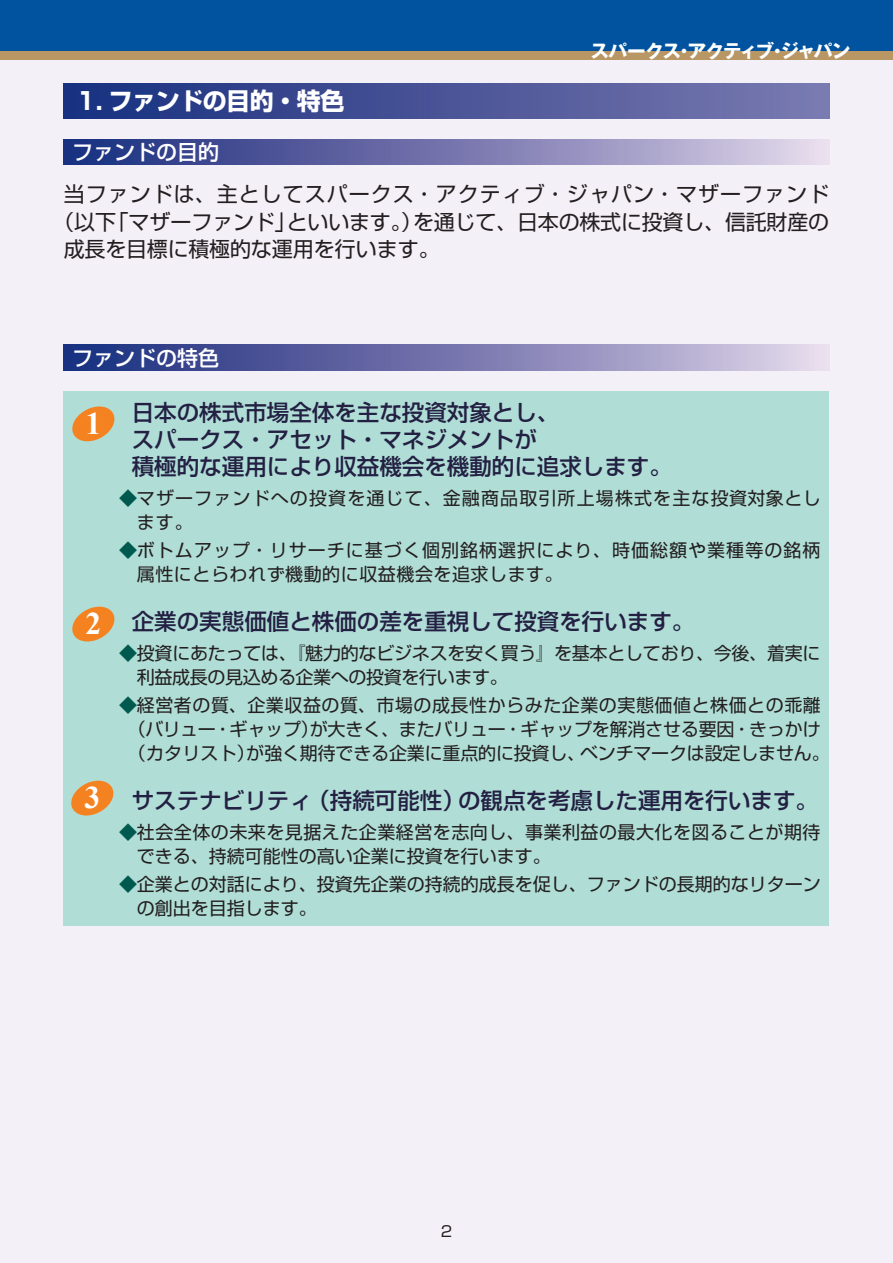
<style>
.page{position:relative;width:893px;height:1263px;background:#f4f0f7}
.page>*{position:absolute;margin:0;border:0;box-sizing:border-box;transform-origin:0 0}
.t1{font:700 31.5px "Times New Roman";color:#fff}
.t2{font:700 24px "Shin Go Pro";letter-spacing:-.02em;color:#fff}
.t3{font:500 22.5px/27px "Shin Go Pro";color:#232043}
.t4{font:21px "Shin Go Pro";color:#231f20}
.t5{font:21px "Shin Go Pro";letter-spacing:.05em;color:#231f20}
.t6{font:500 21px "Shin Go Pro";color:#fff}
.t7{font:700 18.6px "Gothic MB101 Pro";letter-spacing:-.045em;color:#fff}
.t8{font:18px/24px "Shin Go Pro";color:#231f20}
.t9{font:18px/24px "Shin Go Pro";letter-spacing:.03em;color:#231f20}
.t10{font:18px/24px "Shin Go Pro";letter-spacing:.06em;color:#231f20}
.t11{font:18px/24px "Shin Go Pro";letter-spacing:.065em;color:#231f20}
.t12{font:15px "Shin Go Pro";color:#231f20}
.s1{color:#00594f}
</style>
<div class="page">
<div style="left:0;top:0;width:893px;height:51px;background:#0153a0"></div>
<div style="left:0;top:51px;width:893px;height:9px;background:#b99764"></div>
<div style="left:64px;top:84px;width:765px;height:34px;background:linear-gradient(to right,#18307f,#7b7ab0)"></div>
<div style="left:64px;top:139px;width:765px;height:26px;background:linear-gradient(to right,#13267a,#dfd1e7)"></div>
<div style="left:64px;top:345px;width:765px;height:25px;background:linear-gradient(to right,#13267a,#dfd1e7)"></div>
<div style="left:64px;top:392px;width:765px;height:534px;background:#b0ded6"></div>
<svg style="left:72px;top:406px;width:42px;height:35px"></svg>
<svg style="left:72px;top:607px;width:42px;height:35px"></svg>
<svg style="left:71px;top:781px;width:42px;height:35px"></svg>
<p class="t7" style="left:590px;top:36px;width:262px">スパークス・アクティブ・ジャパン</p>
<h2 class="t2" style="left:77px;top:82px;width:269px">1. ファンドの目的・特色</h2>
<p class="t6" style="left:72px;top:135px;width:148px">ファンドの目的</p>
<p class="t5" style="left:64px;top:177px;width:767px">当ファンドは、主としてスパークス・アクティブ・ジャパン・マザーファンド</p>
<p class="t4" style="left:53px;top:204px;width:777px">（以下「マザーファンド」といいます。）を通じて、日本の株式に投資し、信託財産の</p>
<p class="t4" style="left:64px;top:232px;width:378px">成長を目標に積極的な運用を行います。</p>
<p class="t6" style="left:72px;top:340px;width:148px">ファンドの特色</p>
<p class="t3" style="left:132px;top:397px;width:541px">日本の株式市場全体を主な投資対象とし、<br>スパークス・アセット・マネジメントが<br>積極的な運用により収益機会を機動的に追求します。</p>
<p class="t11" style="left:137px;top:484px;width:685px;text-indent:-18px"><span class="s1">◆</span>マザーファンドへの投資を通じて、金融商品取引所上場株式を主な投資対象とします。</p>
<p class="t10" style="left:137px;top:536px;width:685px;text-indent:-18px"><span class="s1">◆</span>ボトムアップ・リサーチに基づく個別銘柄選択により、時価総額や業種等の銘柄属性にとらわれず機動的に収益機会を追求します。</p>
<p class="t3" style="left:132px;top:605px;width:564px">企業の実態価値と株価の差を重視して投資を行います。</p>
<p class="t8" style="left:137px;top:639px;width:685px;text-indent:-18px"><span class="s1">◆</span>投資にあたっては、『魅力的なビジネスを安く買う』を基本としており、今後、着実に利益成長の見込める企業への投資を行います。</p>
<p class="t8" style="left:119px;top:691px;width:712px;text-align:center"><span class="s1">◆</span>経営者の質、企業収益の質、市場の成長性からみた企業の実態価値と株価との乖離（バリュー・ギャップ）が大きく、またバリュー・ギャップを解消させる要因・きっかけ（カタリスト）が強く期待できる企業に重点的に投資し、ベンチマークは設定しません。</p>
<p class="t3" style="left:132px;top:784px;width:688px">サステナビリティ（持続可能性）の観点を考慮した運用を行います。</p>
<p class="t9" style="left:137px;top:817px;width:685px;text-indent:-18px"><span class="s1">◆</span>社会全体の未来を見据えた企業経営を志向し、事業利益の最大化を図ることが期待できる、持続可能性の高い企業に投資を行います。</p>
<p class="t8" style="left:137px;top:870px;width:685px;text-indent:-18px"><span class="s1">◆</span>企業との対話により、投資先企業の持続的成長を促し、ファンドの長期的なリターンの創出を目指します。</p>
<h1 class="t1" style="left:85px;top:402px;width:17px">1</h1>
<h1 class="t1" style="left:85px;top:602px;width:17px">2</h1>
<h1 class="t1" style="left:84px;top:776px;width:17px">3</h1>
<p class="t12" style="left:441px;top:1219px;width:13px">2</p>
</div>
